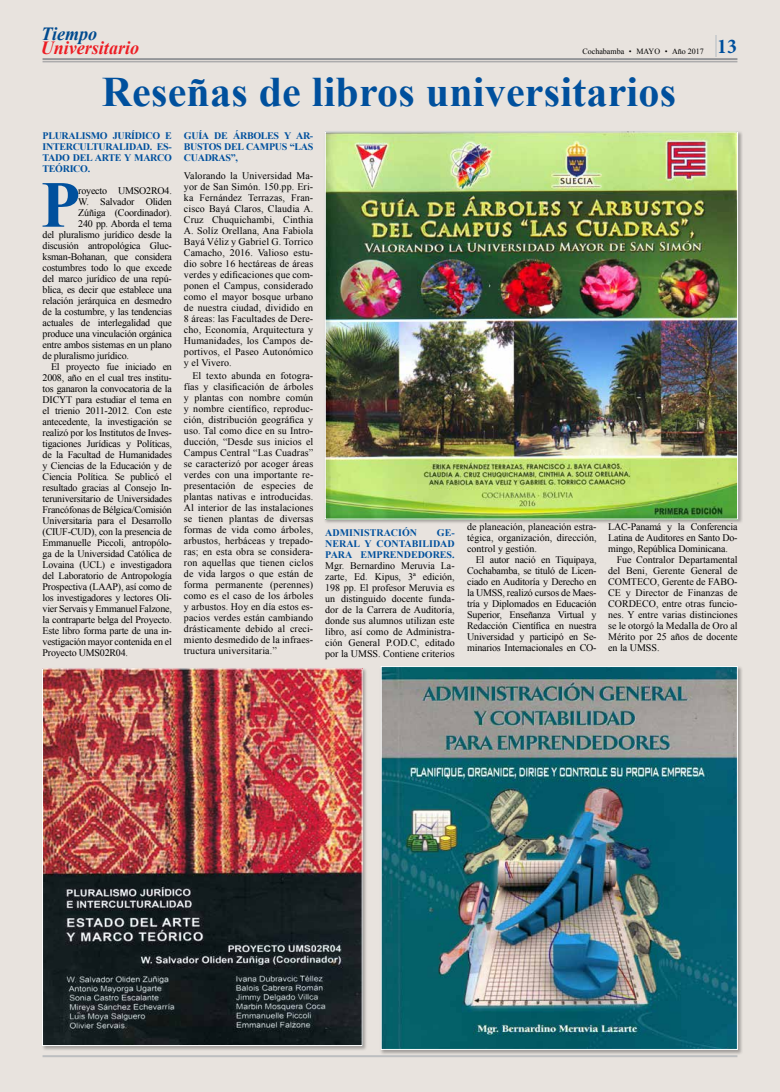
<style>
.page{position:relative;width:780px;height:1092px;background:#fff}
.page>*{position:absolute;margin:0;border:0;box-sizing:border-box;transform-origin:0 0}
.t1{font:700 65.8px "Times New Roman";color:#00509d}
.t2{font:700 42px "Times New Roman";letter-spacing:.005em;color:#00509d}
.t3{font:700 condensed 21px "Minion Pro";color:#00509d}
.t4{font:italic 700 18.6px "Times New Roman";color:#ed1d24}
.t5{font:italic 700 18.6px "Times New Roman";color:#004a8f}
.t6{font:10px/11px "Times New Roman";letter-spacing:-.02em;color:#000;text-align:justify}
.t7{font:10px "Times New Roman";color:#000}
.t8{font:700 10px/11px "Times New Roman";letter-spacing:-.03em;color:#00509d;text-align:justify}
.t9{font:700 10px "Times New Roman";color:#00509d}
.t10{font:8px "Times New Roman";color:#000}
.s1{font-size:17px}
</style>
<div class="page">
<div style="left:0;top:0;width:780px;height:1091px;background:#e8e3de"></div>
<hr style="left:43px;top:58px;width:694px;height:2px;background:#939598">
<hr style="left:43px;top:61px;width:694px;height:1px;background:#939598">
<hr style="left:43px;top:1055px;width:694px;height:2px;background:#bcbec0">
<hr style="left:714px;top:35px;width:2px;height:22px;background:#cdcfd0">
<div style="left:379px;top:665px;width:364px;height:389px;background:#000;opacity:.3"></div>
<img style="left:382px;top:668px;width:353px;height:379px">
<div style="left:380px;top:666px;width:357px;height:383px;border:1px solid #fff"></div>
<div style="left:323px;top:130px;width:420px;height:394px;background:#000;opacity:.3"></div>
<img style="left:327px;top:133px;width:409px;height:384px">
<div style="left:41px;top:667px;width:326px;height:384px;background:#000;opacity:.3"></div>
<img style="left:44px;top:670px;width:316px;height:373px">
<div style="left:42px;top:668px;width:320px;height:377px;border:1px solid #fff"></div>
<h3 class="t5" style="left:41px;top:21px;width:58px">Tiempo</h3>
<h3 class="t4" style="left:41px;top:35px;width:100px">Universitario</h3>
<p class="t10" style="left:582px;top:46px;width:123px">Cochabamba <span class="s1">·</span> MAYO <span class="s1">·</span> Año 2017</p>
<h2 class="t2" style="left:102px;top:62px;width:575px">Reseñas de libros universitarios</h2>
<p class="t8" style="left:43px;top:129px;width:131px">PLURALISMO JURÍDICO E INTERCULTURALIDAD. ES-TADO DEL ARTE Y MARCO TEÓRICO.</p>
<h1 class="t1" style="left:41px;top:159px;width:41px">P</h1>
<p class="t6" style="left:78px;top:185px;width:95px">royecto UMSO2RO4.</p>
<h3 class="t3" style="left:717px;top:32px;width:21px">13</h3>
<p class="t8" style="left:184px;top:129px;width:131px">GUÍA DE ÁRBOLES Y AR-BUSTOS DEL CAMPUS “LAS CUADRAS”,</p>
<p class="t6" style="left:184px;top:170px;width:131px">Valorando la Universidad Ma&shy;yor de San Simón. 150.pp. Eri&shy;ka Fernández Terrazas, Fran&shy;cisco Bayá Claros, Claudia A.<br>Cruz Chuquichambi, Cinthia A. Solíz Orellana, Ana Fabiola Bayá Véliz y Gabriel G. Torrico Camacho, 2016. Valioso estu&shy;dio sobre 16 hectáreas de áreas verdes y edificaciones que com&shy;ponen el Campus, considerado como el mayor bosque urbano de nuestra ciudad, dividido en 8 áreas: las Facultades de Dere&shy;cho, Economía, Arquitectura y Humanidades, los Campos de&shy;portivos, el Paseo Autonómico y el Vivero.</p>
<p class="t6" style="left:184px;top:370px;width:131px;text-indent:8px">El texto abunda en fotogra&shy;fías y clasificación de árboles y plantas con nombre común y nombre científico, reproduc&shy;ción, distribución geográfica y uso. Tal como dice en su Intro&shy;ducción, “Desde sus inicios el Campus Central “Las Cuadras” se caracterizó por acoger áreas verdes con una importante re&shy;presentación de especies de plantas nativas e introducidas.<br>Al interior de las instalaciones se tienen plantas de diversas formas de vida como árboles, arbustos, herbáceas y trepado&shy;ras; en esta obra se considera&shy;ron aquellas que tienen ciclos de vida largos o que están de forma permanente (perennes) como es el caso de los árboles y arbustos. Hoy en día estos es&shy;pacios verdes están cambiando drásticamente debido al creci&shy;miento desmedido de la infraes&shy;tructura universitaria.”</p>
<p class="t6" style="left:78px;top:196px;width:95px">W. Salvador Oliden</p>
<p class="t6" style="left:78px;top:207px;width:95px">Zúñiga (Coordinador).</p>
<p class="t6" style="left:78px;top:218px;width:95px">240 pp. Aborda el tema</p>
<p class="t6" style="left:43px;top:229px;width:131px">del pluralismo jurídico desde la</p>
<p class="t6" style="left:43px;top:240px;width:131px">discusión antropológica Gluc-</p>
<p class="t6" style="left:43px;top:251px;width:131px">ksman-Bohanan, que considera</p>
<p class="t6" style="left:43px;top:262px;width:131px">costumbres todo lo que excede</p>
<p class="t6" style="left:43px;top:273px;width:131px">del marco jurídico de una repú-</p>
<p class="t6" style="left:43px;top:284px;width:131px">blica, es decir que establece una</p>
<p class="t6" style="left:43px;top:295px;width:131px">relación jerárquica en desmedro</p>
<p class="t6" style="left:43px;top:306px;width:131px">de la costumbre, y las tendencias</p>
<p class="t6" style="left:43px;top:317px;width:131px">actuales de interlegalidad que</p>
<p class="t6" style="left:43px;top:328px;width:131px">produce una vinculación orgánica</p>
<p class="t6" style="left:43px;top:339px;width:131px">entre ambos sistemas en un plano</p>
<p class="t6" style="left:43px;top:350px;width:88px">de pluralismo jurídico.</p>
<p class="t6" style="left:51px;top:361px;width:122px">El proyecto fue iniciado en</p>
<p class="t6" style="left:43px;top:372px;width:131px">2008, año en el cual tres institu-</p>
<p class="t6" style="left:43px;top:383px;width:131px">tos ganaron la convocatoria de la</p>
<p class="t6" style="left:43px;top:394px;width:131px">DICYT para estudiar el tema en</p>
<p class="t6" style="left:43px;top:405px;width:131px">el trienio 2011-2012. Con este</p>
<p class="t6" style="left:43px;top:416px;width:131px">antecedente, la investigación se</p>
<p class="t6" style="left:43px;top:427px;width:131px">realizó por los Institutos de Inves-</p>
<p class="t6" style="left:43px;top:438px;width:131px">tigaciones Jurídicas y Políticas,</p>
<p class="t6" style="left:43px;top:449px;width:131px">de la Facultad de Humanidades</p>
<p class="t6" style="left:43px;top:460px;width:131px">y Ciencias de la Educación y de</p>
<p class="t6" style="left:43px;top:471px;width:131px">Ciencia Política. Se publicó el</p>
<p class="t6" style="left:43px;top:482px;width:131px">resultado gracias al Consejo In-</p>
<p class="t6" style="left:43px;top:493px;width:131px">teruniversitario de Universidades</p>
<p class="t6" style="left:43px;top:504px;width:131px">Francófonas de Bélgica/Comisión</p>
<p class="t6" style="left:43px;top:515px;width:131px">Universitaria para el Desarrollo</p>
<p class="t6" style="left:43px;top:526px;width:131px">(CIUF-CUD), con la presencia de</p>
<p class="t6" style="left:43px;top:537px;width:131px">Emmanuelle Piccoli, antropólo-</p>
<p class="t6" style="left:43px;top:548px;width:131px">ga de la Universidad Católica de</p>
<p class="t6" style="left:43px;top:559px;width:131px">Lovaina (UCL) e investigadora</p>
<p class="t6" style="left:43px;top:570px;width:131px">del Laboratorio de Antropología</p>
<p class="t6" style="left:43px;top:581px;width:131px">Prospectiva (LAAP), así como de</p>
<p class="t6" style="left:43px;top:592px;width:131px">los investigadores y lectores Oli-</p>
<p class="t6" style="left:43px;top:603px;width:131px">vier Servais y Emmanuel Falzone,</p>
<p class="t6" style="left:43px;top:614px;width:131px">la contraparte belga del Proyecto.</p>
<p class="t6" style="left:43px;top:625px;width:131px">Este libro forma parte de una in-</p>
<p class="t6" style="left:43px;top:636px;width:131px">vestigación mayor contenida en el</p>
<p class="t6" style="left:43px;top:647px;width:87px">Proyecto UMS02R04.</p>
<p class="t6" style="left:467px;top:521px;width:131px">de planeación, planeación estra&shy;tégica, organización, dirección, control y gestión.</p>
<p class="t6" style="left:467px;top:554px;width:131px;text-indent:9px">El autor nació en Tiquipaya, Cochabamba, se tituló de Licen&shy;ciado en Auditoría y Derecho en la UMSS, realizó cursos de Maes&shy;tría y Diplomados en Educación Superior, Enseñanza Virtual y Redacción Científica en nuestra Universidad y participó en Se&shy;minarios Internacionales en CO-</p>
<p class="t6" style="left:608px;top:521px;width:131px">LAC-Panamá y la Conferencia</p>
<p class="t6" style="left:608px;top:532px;width:131px">Latina de Auditores en Santo Do-</p>
<p class="t6" style="left:608px;top:543px;width:121px">mingo, República Dominicana.</p>
<p class="t7" style="left:616px;top:553px;width:122px">Fue Contralor Departamental</p>
<p class="t7" style="left:608px;top:564px;width:131px">del Beni, Gerente General de</p>
<p class="t7" style="left:608px;top:575px;width:131px">COMTECO, Gerente de FABO-</p>
<p class="t7" style="left:608px;top:586px;width:131px">CE y Director de Finanzas de</p>
<p class="t7" style="left:608px;top:597px;width:131px">CORDECO, entre otras funcio-</p>
<p class="t7" style="left:608px;top:608px;width:131px">nes. Y entre varias distinciones</p>
<p class="t7" style="left:608px;top:619px;width:131px">se le otorgó la Medalla de Oro al</p>
<p class="t7" style="left:608px;top:630px;width:131px">Mérito por 25 años de docente</p>
<p class="t6" style="left:608px;top:642px;width:53px">en la UMSS.</p>
<p class="t9" style="left:325px;top:525px;width:93px">ADMINISTRACIÓN</p>
<p class="t8" style="left:325px;top:526px;width:131px;text-indent:112px">GE-NERAL Y CONTABILIDAD PARA EMPRENDEDORES.</p>
<p class="t6" style="left:325px;top:559px;width:131px">Mgr. Bernardino Meruvia La&shy;zarte, Ed. Kipus, 3ª edición, 198 pp. El profesor Meruvia es un distinguido docente funda&shy;dor de la Carrera de Auditoría, donde sus alumnos utilizan este libro, así como de Administra&shy;ción General P.OD.C, editado por la UMSS. Contiene criterios</p>
</div>
